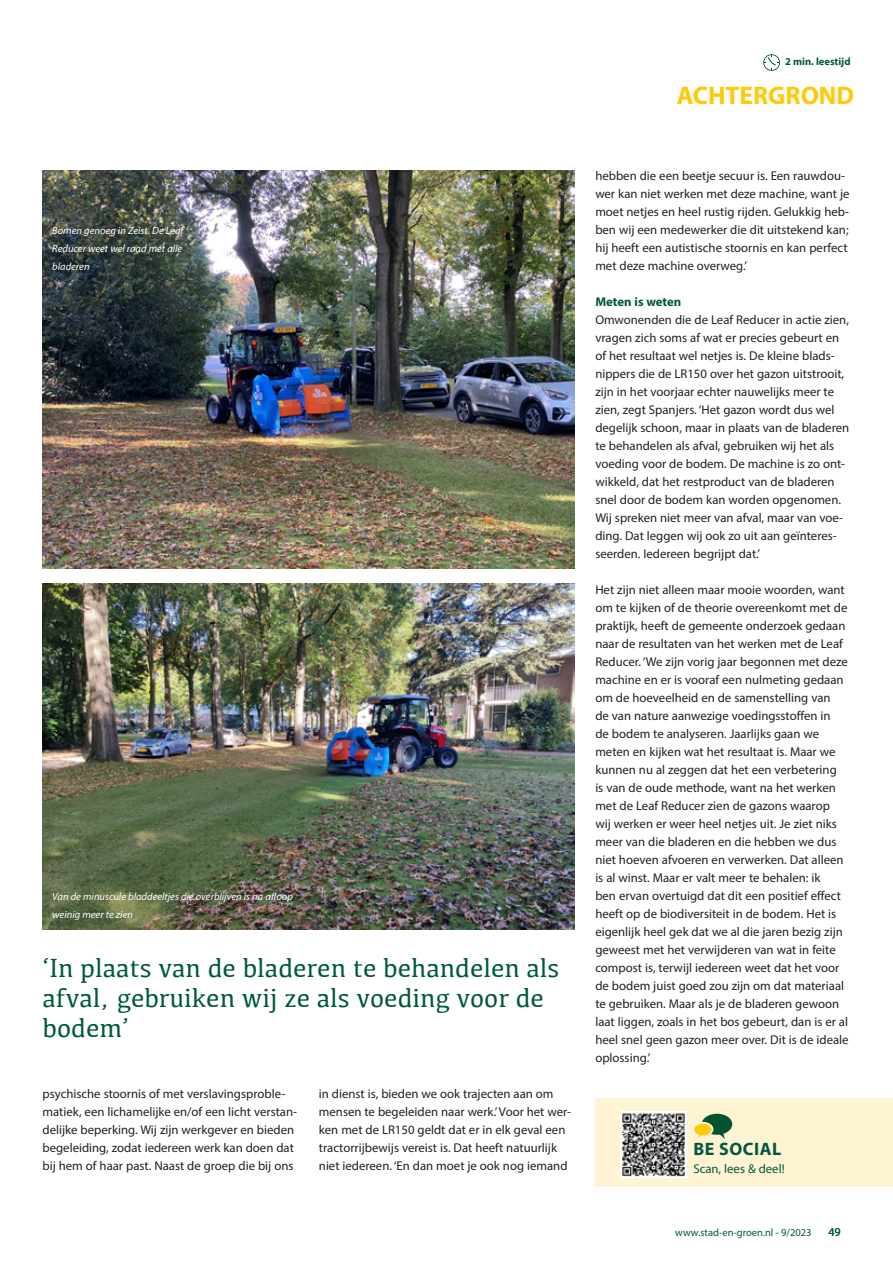
<style>
.page{position:relative;width:893px;height:1263px;background:#fff}
.page>*{position:absolute;margin:0;border:0;box-sizing:border-box;transform-origin:0 0}
.t1{font:27px/30px "Kefa";color:#005840}
.t2{font:700 25.5px "Myriad Pro";color:#feca0a}
.t3{font:700 18px "Myriad Pro";letter-spacing:.03em;color:#005840}
.t4{font:12.75px/18px "Myriad Pro";color:#231f20}
.t5{font:12.75px "Myriad Pro";color:#005840}
.t6{font:700 12.75px "Myriad Pro";color:#005840}
.t7{font:12px "Myriad Pro";color:#005840}
.t8{font:italic 10.5px/18px "Myriad Pro";color:#fff}
.t9{font:10.5px "Myriad Pro";color:#005840}
.t10{font:700 10.5px "Myriad Pro";color:#005840}
</style>
<div class="page">
<img style="left:43px;top:583px;width:531px;height:347px">
<img style="left:43px;top:170px;width:531px;height:399px">
<svg style="left:763px;top:54px;width:17px;height:17px"></svg>
<div style="left:595px;top:1098px;width:298px;height:89px;background:#fef3d2"></div>
<img style="left:621px;top:1111px;width:65px;height:66px">
<svg style="left:694px;top:1114px;width:38px;height:25px"></svg>
<p class="t10" style="left:785px;top:55px;width:67px">2 min. leestijd</p>
<h2 class="t2" style="left:677px;top:79px;width:179px">ACHTERGROND</h2>
<p class="t8" style="left:52px;top:221px;width:133px;text-align:justify">Bomen genoeg in Zeist. De Leaf Reducer weet wel raad met alle bladeren</p>
<p class="t8" style="left:52px;top:887px;width:242px">Van de minuscule bladdeeltjes die overblijven is na afloop weinig meer te zien</p>
<h1 class="t1" style="left:43px;top:952px;width:518px">‘In plaats van de bladeren te behandelen als afval, gebruiken wij ze als voeding voor de bodem’</h1>
<p class="t4" style="left:43px;top:1085px;width:256px">psychische stoornis of met verslavingsproble&shy;matiek, een lichamelijke en/of een licht verstan&shy;delijke beperking. Wij zijn werkgever en bieden begeleiding, zodat iedereen werk kan doen dat bij hem of haar past. Naast de groep die bij ons</p>
<p class="t4" style="left:319px;top:1085px;width:254px">in dienst is, bieden we ook trajecten aan om mensen te begeleiden naar werk.’ Voor het wer&shy;ken met de LR150 geldt dat er in elk geval een tractorrijbewijs vereist is. Dat heeft natuurlijk niet iedereen. ‘En dan moet je ook nog iemand</p>
<p class="t4" style="left:595px;top:167px;width:256px">hebben die een beetje secuur is. Een rauwdou&shy;wer kan niet werken met deze machine, want je moet netjes en heel rustig rijden. Gelukkig heb&shy;ben wij een medewerker die dit uitstekend kan; hij heeft een autistische stoornis en kan perfect met deze machine overweg.’</p>
<p class="t6" style="left:595px;top:293px;width:88px">Meten is weten</p>
<p class="t4" style="left:595px;top:311px;width:255px">Omwonenden die de Leaf Reducer in actie zien, vragen zich soms af wat er precies gebeurt en of het resultaat wel netjes is. De kleine blads&shy;nippers die de LR150 over het gazon uitstrooit, zijn in het voorjaar echter nauwelijks meer te zien, zegt Spanjers. ‘Het gazon wordt dus wel degelijk schoon, maar in plaats van de bladeren te behandelen als afval, gebruiken wij het als voeding voor de bodem. De machine is zo ont&shy;wikkeld, dat het restproduct van de bladeren snel door de bodem kan worden opgenomen.<br>Wij spreken niet meer van afval, maar van voe&shy;ding. Dat leggen wij ook zo uit aan geïnteres&shy;seerden. Iedereen begrijpt dat.’</p>
<p class="t4" style="left:595px;top:581px;width:255px">Het zijn niet alleen maar mooie woorden, want om te kijken of de theorie overeenkomt met de praktijk, heeft de gemeente onderzoek gedaan naar de resultaten van het werken met de Leaf Reducer. ‘We zijn vorig jaar begonnen met deze machine en er is vooraf een nulmeting gedaan om de hoeveelheid en de samenstelling van<br>de van nature aanwezige voedingsstoffen in<br>de bodem te analyseren. Jaarlijks gaan we meten en kijken wat het resultaat is. Maar we kunnen nu al zeggen dat het een verbetering<br>is van de oude methode, want na het werken met de Leaf Reducer zien de gazons waarop<br>wij werken er weer heel netjes uit. Je ziet niks meer van die bladeren en die hebben we dus niet hoeven afvoeren en verwerken. Dat alleen is al winst. Maar er valt meer te behalen: ik<br>ben ervan overtuigd dat dit een positief effect heeft op de biodiversiteit in de bodem. Het is eigenlijk heel gek dat we al die jaren bezig zijn geweest met het verwijderen van wat in feite compost is, terwijl iedereen weet dat het voor de bodem juist goed zou zijn om dat materiaal te gebruiken. Maar als je de bladeren gewoon laat liggen, zoals in het bos gebeurt, dan is er al heel snel geen gazon meer over. Dit is de ideale oplossing.’</p>
<h3 class="t3" style="left:693px;top:1137px;width:89px">BE SOCIAL</h3>
<p class="t5" style="left:693px;top:1161px;width:93px">Scan, lees &amp; deel!</p>
<p class="t9" style="left:675px;top:1226px;width:138px">www.stad-en-groen.nl - 9/2023</p>
<p class="t7" style="left:828px;top:1224px;width:14px">49</p>
</div>
